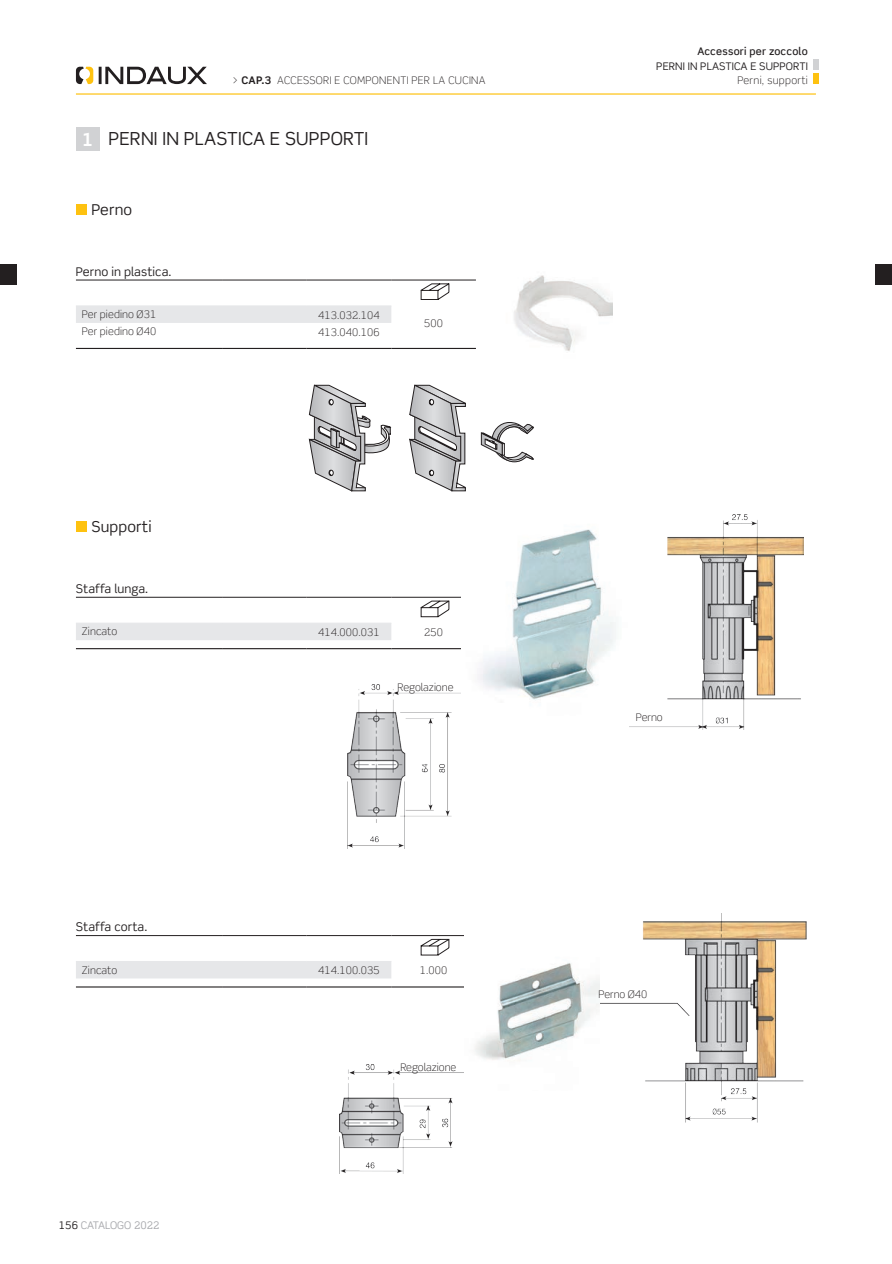
<style>
.page{position:relative;width:892px;height:1264px;background:#fff}
.page>*{position:absolute;margin:0;border:0;box-sizing:border-box;transform-origin:0 0}
.TITULU_1{font:18px "Scene Pro";letter-spacing:.01em;color:#231f20}
.TITULU_1-2{font:700 18px "Scene Pro";color:#fff}
.TITULU_2{font:15px "Scene Pro";letter-spacing:.01em;color:#231f20}
.tabl__TITULO{font:12px "Scene Pro";letter-spacing:.005em;color:#231f20}
.tabl__texto{font:300 10.5px "Scene Pro";letter-spacing:.01em;color:#231f20}
.cab__TITULU_2{font:300 10.5px "Scene Pro";letter-spacing:.03em;color:#231f20}
.notas{font:300 10.5px "Scene Pro";color:#231f20}
.cab__TITULU_1{font:10.5px "Scene Pro";letter-spacing:.01em;color:#231f20}
.cab__TITULU_Ø{font:500 10.5px "Scene Pro";letter-spacing:.02em;color:#231f20}
.t1{font:10.5px "Scene Pro";color:#a8a9ad}
.s1{font-weight:700}
.s2{color:#231f20}
</style>
<div class="page">
<div style="left:813px;top:59px;width:5px;height:11px;background:#d1d2d4"></div>
<div style="left:813px;top:73px;width:5px;height:11px;background:#fec210"></div>
<hr style="left:76px;top:93px;width:739px;height:2px;background:#fec210">
<svg style="left:99px;top:67px;width:108px;height:17px"></svg>
<svg style="left:76px;top:67px;width:17px;height:17px"></svg>
<div style="left:76px;top:307px;width:315px;height:16px;background:#e6e7e9"></div>
<hr style="left:76px;top:280px;width:146px;height:1px;background:#231f20">
<hr style="left:222px;top:280px;width:84px;height:1px;background:#231f20">
<hr style="left:306px;top:280px;width:85px;height:1px;background:#231f20">
<hr style="left:391px;top:280px;width:85px;height:1px;background:#231f20">
<hr style="left:76px;top:306px;width:146px;height:1px;background:#e6e7e9">
<hr style="left:222px;top:306px;width:84px;height:1px;background:#e6e7e9">
<hr style="left:306px;top:306px;width:85px;height:1px;background:#e6e7e9">
<hr style="left:76px;top:348px;width:146px;height:1px;background:#231f20">
<hr style="left:222px;top:348px;width:84px;height:1px;background:#231f20">
<hr style="left:306px;top:348px;width:85px;height:1px;background:#231f20">
<hr style="left:391px;top:348px;width:85px;height:1px;background:#231f20">
<svg style="left:420px;top:283px;width:29px;height:17px"></svg>
<div style="left:76px;top:624px;width:315px;height:16px;background:#e6e7e9"></div>
<hr style="left:76px;top:597px;width:146px;height:1px;background:#231f20">
<hr style="left:222px;top:597px;width:84px;height:1px;background:#231f20">
<hr style="left:306px;top:597px;width:85px;height:1px;background:#231f20">
<hr style="left:391px;top:597px;width:85px;height:1px;background:#231f20">
<hr style="left:76px;top:648px;width:146px;height:1px;background:#231f20">
<hr style="left:222px;top:648px;width:84px;height:1px;background:#231f20">
<hr style="left:306px;top:648px;width:85px;height:1px;background:#231f20">
<hr style="left:391px;top:648px;width:85px;height:1px;background:#231f20">
<hr style="left:76px;top:623px;width:146px;height:1px;background:#e6e7e9">
<hr style="left:222px;top:623px;width:84px;height:1px;background:#e6e7e9">
<hr style="left:306px;top:623px;width:85px;height:1px;background:#e6e7e9">
<svg style="left:420px;top:601px;width:29px;height:16px"></svg>
<div style="left:76px;top:962px;width:315px;height:16px;background:#e6e7e9"></div>
<hr style="left:76px;top:935px;width:146px;height:1px;background:#231f20">
<hr style="left:222px;top:935px;width:84px;height:1px;background:#231f20">
<hr style="left:306px;top:935px;width:85px;height:1px;background:#231f20">
<hr style="left:391px;top:935px;width:85px;height:1px;background:#231f20">
<hr style="left:76px;top:986px;width:146px;height:1px;background:#231f20">
<hr style="left:222px;top:986px;width:84px;height:1px;background:#231f20">
<hr style="left:306px;top:986px;width:85px;height:1px;background:#231f20">
<hr style="left:391px;top:986px;width:85px;height:1px;background:#231f20">
<hr style="left:76px;top:961px;width:146px;height:1px;background:#e6e7e9">
<hr style="left:222px;top:961px;width:84px;height:1px;background:#e6e7e9">
<hr style="left:306px;top:961px;width:85px;height:1px;background:#e6e7e9">
<svg style="left:420px;top:939px;width:29px;height:16px"></svg>
<img style="left:629px;top:515px;width:174px;height:214px">
<img style="left:347px;top:685px;width:114px;height:164px">
<img style="left:599px;top:913px;width:207px;height:209px">
<svg style="left:480px;top:422px;width:54px;height:41px"></svg>
<svg style="left:309px;top:385px;width:83px;height:106px"></svg>
<svg style="left:409px;top:384px;width:57px;height:108px"></svg>
<img style="left:340px;top:1064px;width:124px;height:109px">
<div style="left:76px;top:127px;width:24px;height:24px;background:#d1d2d4"></div>
<div style="left:76px;top:205px;width:11px;height:10px;background:#fec210"></div>
<div style="left:76px;top:521px;width:11px;height:11px;background:#fec210"></div>
<img style="left:514px;top:275px;width:98px;height:76px">
<img style="left:461px;top:515px;width:170px;height:201px">
<img style="left:465px;top:935px;width:134px;height:126px">
<div style="left:875px;top:264px;width:16px;height:21px;background:#231f20"></div>
<div style="left:0;top:264px;width:17px;height:21px;background:#231f20"></div>
<p class="cab__TITULU_2" style="left:232px;top:74px;width:254px">&gt; <span class="s1">CAP.3</span> ACCESSORI E COMPONENTI PER LA CUCINA</p>
<p class="TITULU_1-2" style="left:82px;top:128px;width:13px">1</p>
<p class="TITULU_1" style="left:108px;top:128px;width:261px">PERNI IN PLASTICA E SUPPORTI</p>
<p class="TITULU_2" style="left:91px;top:200px;width:42px">Perno</p>
<p class="tabl__TITULO" style="left:76px;top:264px;width:97px">Perno in plastica.</p>
<p class="tabl__texto" style="left:82px;top:308px;width:76px">Per piedino Ø31</p>
<p class="tabl__texto" style="left:82px;top:325px;width:76px">Per piedino Ø40</p>
<p class="TITULU_2" style="left:91px;top:517px;width:62px">Supporti</p>
<p class="tabl__TITULO" style="left:76px;top:581px;width:74px">Staffa lunga.</p>
<p class="tabl__texto" style="left:82px;top:625px;width:37px">Zincato</p>
<p class="tabl__TITULO" style="left:76px;top:919px;width:73px">Staffa corta.</p>
<p class="tabl__texto" style="left:82px;top:963px;width:37px">Zincato</p>
<p class="t1" style="left:59px;top:1218px;width:102px"><span class="s2">156</span> CATALOGO 2022</p>
<p class="tabl__texto" style="left:318px;top:308px;width:63px">413.032.104</p>
<p class="tabl__texto" style="left:318px;top:325px;width:63px">413.040.106</p>
<p class="tabl__texto" style="left:424px;top:317px;width:20px">500</p>
<p class="tabl__texto" style="left:318px;top:626px;width:63px">414.000.031</p>
<p class="tabl__texto" style="left:424px;top:626px;width:20px">250</p>
<p class="notas" style="left:397px;top:681px;width:57px">Regolazione</p>
<p class="tabl__texto" style="left:318px;top:964px;width:63px">414.100.035</p>
<p class="tabl__texto" style="left:420px;top:964px;width:29px">1.000</p>
<p class="notas" style="left:400px;top:1060px;width:57px">Regolazione</p>
<p class="cab__TITULU_Ø" style="left:697px;top:44px;width:112px">Accessori per zoccolo</p>
<p class="cab__TITULU_1" style="left:656px;top:59px;width:153px">PERNI IN PLASTICA E SUPPORTI</p>
<p class="cab__TITULU_2" style="left:737px;top:74px;width:72px">Perni, supporti</p>
<p class="notas" style="left:635px;top:711px;width:28px">Perno</p>
<p class="notas" style="left:598px;top:988px;width:50px">Perno Ø40</p>
</div>
